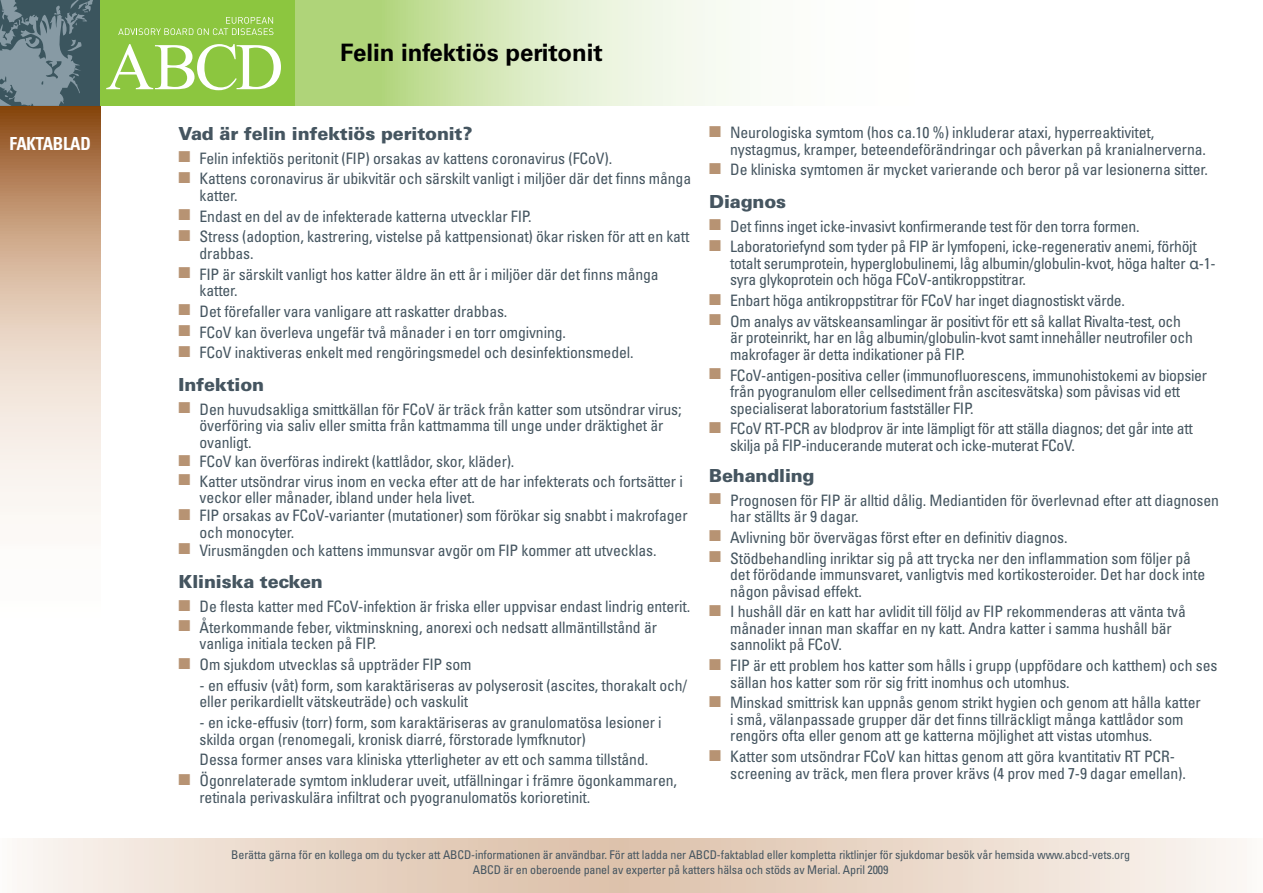
<style>
.page{position:relative;width:1263px;height:893px;background:#fff}
.page>*{position:absolute;margin:0;border:0;box-sizing:border-box;transform-origin:0 0}
.t1{font:700 24px "Univers";color:#000}
.t2{font:900 18px "Univers";letter-spacing:-.01em;color:#455560}
.t3{font:700 condensed 18px "Univers";letter-spacing:-.02em;color:#fff;scale:.95 1}
.t4{font:condensed 15.75px/16.5px "Univers";letter-spacing:-.01em;color:#455560}
.t5{font:condensed 12px/14.2px "Univers";letter-spacing:-.01em;color:#455560;text-align:center}
.s1{color:#b79373}
.s2{font-family:"Helvetica";font-stretch:normal}
</style>
<div class="page">
<svg style="left:0;top:106px;width:100px;height:409px;background:#d7bba5"></svg>
<svg style="left:295px;top:0;width:445px;height:106px;background:#d5e8b9"></svg>
<div style="left:0;top:0;width:100px;height:106px;background:#3b555e"></div>
<div style="left:100px;top:0;width:195px;height:106px;background:#8cc63f"></div>
<svg style="left:106px;top:44px;width:175px;height:46px"></svg>
<svg style="left:118px;top:17px;width:155px;height:18px"></svg>
<svg style="left:0;top:0;width:93px;height:106px"></svg>
<svg style="left:17px;top:839px;width:1230px;height:54px;background:#ead9cb"></svg>
<p class="t3" style="left:9px;top:133px;width:87px">FAKTABLAD</p>
<h1 class="t1" style="left:340px;top:38px;width:264px">Felin infektiös peritonit</h1>
<p class="t2" style="left:179px;top:122px;width:295px">Vad är felin infektiös peritonit?</p>
<p class="t4" style="left:179px;top:150px;width:435px"><span class="s1">■</span> Felin infektiös peritonit (FIP) orsakas av kattens coronavirus (FCoV).</p>
<p class="t4" style="left:200px;top:170px;width:493px;text-indent:-21px"><span class="s1">■</span> Kattens coronavirus är ubikvitär och särskilt vanligt i miljöer där det finns många katter.</p>
<p class="t4" style="left:179px;top:208px;width:355px"><span class="s1">■</span> Endast en del av de infekterade katterna utvecklar FIP.</p>
<p class="t4" style="left:200px;top:228px;width:491px;text-indent:-21px"><span class="s1">■</span> Stress (adoption, kastrering, vistelse på kattpensionat) ökar risken för att en katt drabbas.</p>
<p class="t4" style="left:200px;top:266px;width:461px;text-indent:-21px"><span class="s1">■</span> FIP är särskilt vanligt hos katter äldre än ett år i miljöer där det finns många katter.</p>
<p class="t4" style="left:179px;top:303px;width:330px"><span class="s1">■</span> Det förefaller vara vanligare att raskatter drabbas.</p>
<p class="t4" style="left:179px;top:324px;width:389px"><span class="s1">■</span> FCoV kan överleva ungefär två månader i en torr omgivning.</p>
<p class="t4" style="left:179px;top:344px;width:456px"><span class="s1">■</span> FCoV inaktiveras enkelt med rengöringsmedel och desinfektionsmedel.</p>
<p class="t2" style="left:179px;top:373px;width:87px">Infektion</p>
<p class="t4" style="left:200px;top:401px;width:483px;text-indent:-21px"><span class="s1">■</span> Den huvudsakliga smittkällan för FCoV är träck från katter som utsöndrar virus; överföring via saliv eller smitta från kattmamma till unge under dräktighet är ovanligt.</p>
<p class="t4" style="left:179px;top:453px;width:337px"><span class="s1">■</span> FCoV kan överföras indirekt (kattlådor, skor, kläder).</p>
<p class="t4" style="left:200px;top:473px;width:485px;text-indent:-21px"><span class="s1">■</span> Katter utsöndrar virus inom en vecka efter att de har infekterats och fortsätter i veckor eller månader, ibland under hela livet.</p>
<p class="t4" style="left:200px;top:507px;width:489px;text-indent:-21px"><span class="s1">■</span> FIP orsakas av FCoV-varianter (mutationer) som förökar sig snabbt i makrofager och monocyter.</p>
<p class="t4" style="left:179px;top:542px;width:479px"><span class="s1">■</span> Virusmängden och kattens immunsvar avgör om FIP kommer att utvecklas.</p>
<p class="t2" style="left:179px;top:570px;width:146px">Kliniska tecken</p>
<p class="t4" style="left:179px;top:598px;width:513px"><span class="s1">■</span> De flesta katter med FCoV-infektion är friska eller uppvisar endast lindrig enterit.</p>
<p class="t4" style="left:200px;top:619px;width:459px;text-indent:-21px"><span class="s1">■</span> Återkommande feber, viktminskning, anorexi och nedsatt allmäntillstånd är vanliga initiala tecken på FIP.</p>
<p class="t4" style="left:179px;top:656px;width:294px"><span class="s1">■</span> Om sjukdom utvecklas så uppträder FIP som</p>
<p class="t4" style="left:200px;top:677px;width:489px">- en effusiv (våt) form, som karaktäriseras av polyserosit (ascites, thorakalt och/ eller perikardiellt vätskeuträde) och vaskulit</p>
<p class="t4" style="left:200px;top:714px;width:464px">- en icke-effusiv (torr) form, som karaktäriseras av granulomatösa lesioner i skilda organ (renomegali, kronisk diarré, förstorade lymfknutor)</p>
<p class="t4" style="left:200px;top:751px;width:450px">Dessa former anses vara kliniska ytterligheter av ett och samma tillstånd.</p>
<p class="t4" style="left:200px;top:772px;width:479px;text-indent:-21px"><span class="s1">■</span> Ögonrelaterade symtom inkluderar uveit, utfällningar i främre ögonkammaren, retinala perivaskulära infiltrat och pyogranulomatös korioretinit.</p>
<p class="t4" style="left:730px;top:124px;width:477px;text-indent:-21px"><span class="s1">■</span> Neurologiska symtom (hos ca.10 %) inkluderar ataxi, hyperreaktivitet, nystagmus, kramper, beteendeförändringar och påverkan på kranialnerverna.</p>
<p class="t4" style="left:709px;top:161px;width:500px"><span class="s1">■</span> De kliniska symtomen är mycket varierande och beror på var lesionerna sitter.</p>
<p class="t2" style="left:709px;top:190px;width:78px">Diagnos</p>
<p class="t4" style="left:709px;top:218px;width:432px"><span class="s1">■</span> Det finns inget icke-invasivt konfirmerande test för den torra formen.</p>
<p class="t4" style="left:730px;top:238px;width:487px;text-indent:-21px"><span class="s1">■</span> Laboratoriefynd som tyder på FIP är lymfopeni, icke-regenerativ anemi, förhöjt totalt serumprotein, hyperglobulinemi, låg albumin/globulin-kvot, höga halter <span class="s2">α</span>-1- syra glykoprotein och höga FCoV-antikroppstitrar.</p>
<p class="t4" style="left:709px;top:292px;width:417px"><span class="s1">■</span> Enbart höga antikroppstitrar för FCoV har inget diagnostiskt värde.</p>
<p class="t4" style="left:730px;top:313px;width:464px;text-indent:-21px"><span class="s1">■</span> Om analys av vätskeansamlingar är positivt för ett så kallat Rivalta-test, och är proteinrikt, har en låg albumin/globulin-kvot samt innehåller neutrofiler och makrofager är detta indikationer på FIP.</p>
<p class="t4" style="left:730px;top:367px;width:478px;text-indent:-21px"><span class="s1">■</span> FCoV-antigen-positiva celler (immunofluorescens, immunohistokemi av biopsier från pyogranulom eller cellsediment från ascitesvätska) som påvisas vid ett specialiserat laboratorium fastställer FIP.</p>
<p class="t4" style="left:730px;top:420px;width:464px;text-indent:-21px"><span class="s1">■</span> FCoV RT-PCR av blodprov är inte lämpligt för att ställa diagnos; det går inte att skilja på FIP-inducerande muterat och icke-muterat FCoV.</p>
<p class="t2" style="left:709px;top:464px;width:107px">Behandling</p>
<p class="t4" style="left:730px;top:492px;width:490px;text-indent:-21px"><span class="s1">■</span> Prognosen för FIP är alltid dålig. Mediantiden för överlevnad efter att diagnosen har ställts är 9 dagar.</p>
<p class="t4" style="left:709px;top:529px;width:360px"><span class="s1">■</span> Avlivning bör övervägas först efter en definitiv diagnos.</p>
<p class="t4" style="left:730px;top:550px;width:477px;text-indent:-21px"><span class="s1">■</span> Stödbehandling inriktar sig på att trycka ner den inflammation som följer på det förödande immunsvaret, vanligtvis med kortikosteroider. Det har dock inte någon påvisad effekt.</p>
<p class="t4" style="left:730px;top:603px;width:457px;text-indent:-21px"><span class="s1">■</span> I hushåll där en katt har avlidit till följd av FIP rekommenderas att vänta två månader innan man skaffar en ny katt. Andra katter i samma hushåll bär sannolikt på FCoV.</p>
<p class="t4" style="left:730px;top:657px;width:489px;text-indent:-21px"><span class="s1">■</span> FIP är ett problem hos katter som hålls i grupp (uppfödare och katthem) och ses sällan hos katter som rör sig fritt inomhus och utomhus.</p>
<p class="t4" style="left:730px;top:694px;width:472px;text-indent:-21px"><span class="s1">■</span> Minskad smittrisk kan uppnås genom strikt hygien och genom att hålla katter i små, välanpassade grupper där det finns tillräckligt många kattlådor som rengörs ofta eller genom att ge katterna möjlighet att vistas utomhus.</p>
<p class="t4" style="left:730px;top:748px;width:457px;text-indent:-21px"><span class="s1">■</span> Katter som utsöndrar FCoV kan hittas genom att göra kvantitativ RT PCR&shy;screening av träck, men flera prover krävs (4 prov med 7-9 dagar emellan).</p>
<p class="t5" style="left:231px;top:848px;width:900px">Berätta gärna för en kollega om du tycker att ABCD-informationen är användbar. För att ladda ner ABCD-faktablad eller kompletta riktlinjer för sjukdomar besök vår hemsida www.abcd-vets.org<br>ABCD är en oberoende panel av experter på katters hälsa och stöds av Merial. April 2009</p>
</div>
